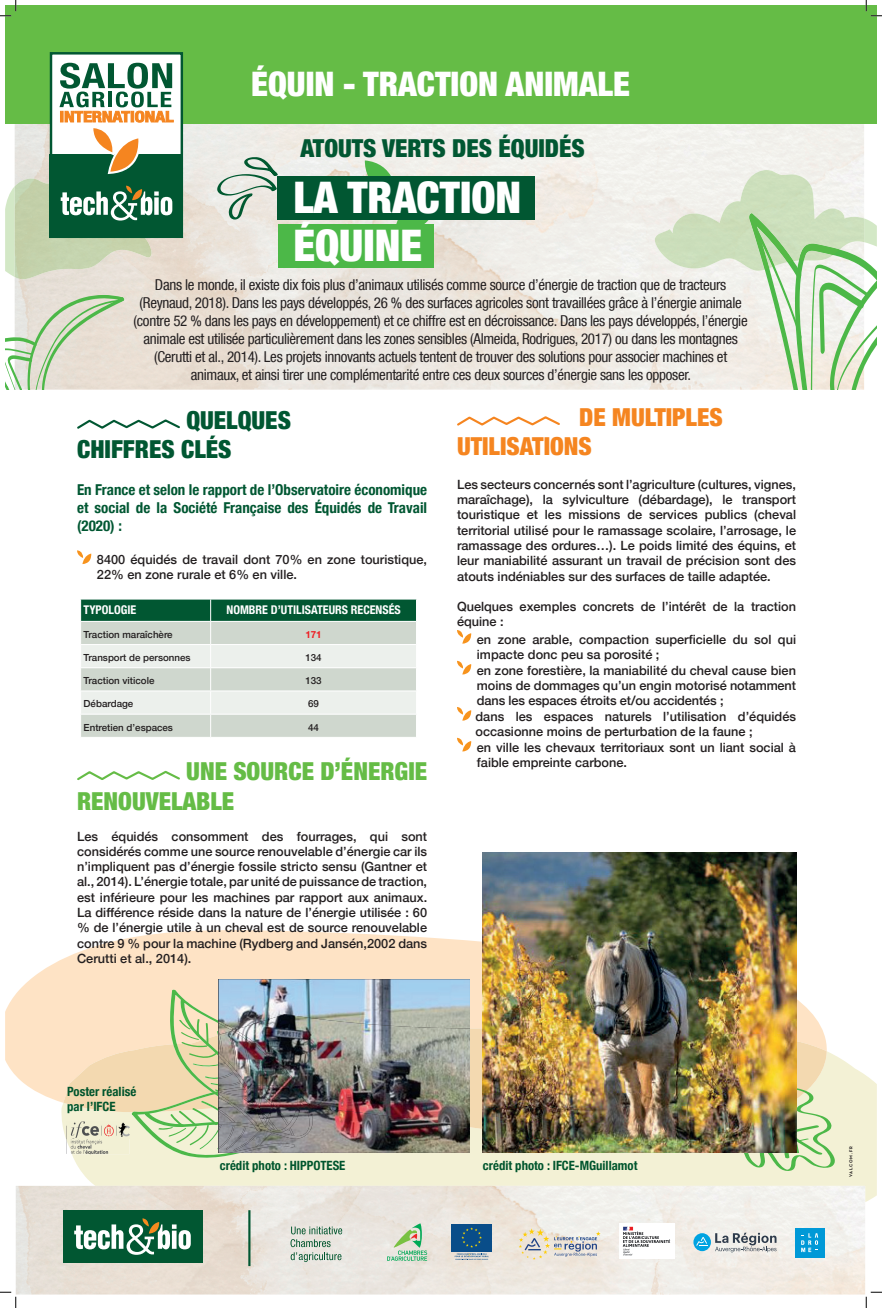
<style>
.page{position:relative;width:882px;height:1308px;background:#fff}
.page>*{position:absolute;margin:0;border:0;box-sizing:border-box;transform-origin:0 0}
.t1{font:900 condensed 43.5px/48.2px "Helvetica Neue";color:#fff}
.t2{font:900 condensed 33.75px "Helvetica Neue";color:#fff}
.t3{font:900 condensed 24.75px/29.7px "Helvetica Neue";color:#015732}
.t4{font:900 condensed 24.75px/29.7px "Helvetica Neue";color:#65bc46}
.t5{font:900 condensed 24.75px/29.7px "Helvetica Neue";color:#f58520}
.t6{font:condensed 15px/18px "Helvetica Neue LT Com";letter-spacing:-.02em;color:#231f20;text-align:center}
.t7{font:700 condensed 15px/18px "Helvetica Neue";color:#015732;text-align:justify}
.t8{font:500 12.75px/15.3px "Helvetica Neue";color:#231f20}
.t9{font:700 condensed 12.75px/15.3px "Helvetica Neue";color:#00552d}
.t10{font:700 condensed 12px "Helvetica Neue";color:#fff}
.t11{font:500 9.75px "Helvetica Neue";color:#231f20}
.t12{font:700 9.75px "Helvetica Neue";color:#ee1d23}
.t13{font:700 4.5px "Neutra Text TF";letter-spacing:.175em;color:#231f20}
</style>
<div class="page">
<div style="left:61px;top:1052px;width:816px;height:149px;background:#f3f1d5"></div>
<svg style="left:5px;top:930px;width:823px;height:172px;fill:#fee3c5"></svg>
<svg style="left:63px;top:1022px;width:764px;height:118px;background:#f6deba"></svg>
<svg style="left:734px;top:1085px;width:101px;height:86px;background:#d0e1b5"></svg>
<img style="left:184px;top:124px;width:680px;height:265px">
<div style="left:5px;top:5px;width:871px;height:119px;background:#65bc46"></div>
<img style="left:16px;top:1185px;width:849px;height:109px">
<svg style="left:77px;top:419px;width:103px;height:10px"></svg>
<svg style="left:77px;top:550px;width:14px;height:14px"></svg>
<svg style="left:77px;top:770px;width:103px;height:11px"></svg>
<svg style="left:291px;top:1226px;width:51px;height:20px"></svg>
<svg style="left:291px;top:1252px;width:50px;height:9px"></svg>
<div style="left:63px;top:1209px;width:139px;height:53px;background:#015732"></div>
<svg style="left:74px;top:1218px;width:117px;height:77px"></svg>
<hr style="left:248px;top:1209px;width:2px;height:56px;background:#015732">
<svg style="left:519px;top:1228px;width:81px;height:31px;background:#d8d4cb"></svg>
<div style="left:451px;top:1223px;width:41px;height:27px;background:#094d89"></div>
<svg style="left:455px;top:1227px;width:34px;height:32px"></svg>
<div style="left:795px;top:1227px;width:29px;height:30px;background:#0099d7"></div>
<svg style="left:801px;top:1233px;width:17px;height:18px"></svg>
<div style="left:278px;top:224px;width:156px;height:44px;background:#4cb848"></div>
<svg style="left:365px;top:160px;width:76px;height:75px"></svg>
<svg style="left:217px;top:157px;width:61px;height:63px;background:#c5d1c5"></svg>
<svg style="left:5px;top:52px;width:179px;height:337px"></svg>
<img style="left:654px;top:170px;width:210px;height:101px">
<svg style="left:749px;top:213px;width:128px;height:176px"></svg>
<img style="left:313px;top:1126px;width:157px;height:26px">
<img style="left:219px;top:979px;width:251px;height:35px">
<img style="left:313px;top:1014px;width:157px;height:112px">
<img style="left:131px;top:989px;width:182px;height:168px">
<img style="left:219px;top:1020px;width:82px;height:112px">
<img style="left:483px;top:852px;width:313px;height:300px">
<svg style="left:457px;top:416px;width:103px;height:10px"></svg>
<svg style="left:457px;top:630px;width:14px;height:13px"></svg>
<svg style="left:457px;top:660px;width:14px;height:14px"></svg>
<svg style="left:457px;top:707px;width:14px;height:13px"></svg>
<svg style="left:457px;top:737px;width:14px;height:14px"></svg>
<img style="left:619px;top:1223px;width:56px;height:35px">
<svg style="left:387px;top:1223px;width:40px;height:37px"></svg>
<div style="left:278px;top:176px;width:257px;height:43px;background:#015732"></div>
<svg style="left:715px;top:1232px;width:61px;height:19px"></svg>
<svg style="left:693px;top:1232px;width:18px;height:18px"></svg>
<svg style="left:696px;top:1236px;width:12px;height:9px"></svg>
<svg style="left:80px;top:599px;width:337px;height:137px;background:#bacdc2"></svg>
<img style="left:66px;top:1121px;width:63px;height:32px">
<svg style="left:0;top:0;width:17px;height:17px"></svg>
<svg style="left:0;top:1291px;width:17px;height:16px"></svg>
<svg style="left:866px;top:0;width:16px;height:17px"></svg>
<svg style="left:866px;top:1291px;width:16px;height:16px"></svg>
<h2 class="t2" style="left:251px;top:56px;width:380px">ÉQUIN - TRACTION ANIMALE</h2>
<h3 class="t3" style="left:300px;top:132px;width:286px">ATOUTS VERTS DES ÉQUIDÉS</h3>
<h1 class="t1" style="left:293px;top:171px;width:229px">LA TRACTION<br>ÉQUINE</h1>
<p class="t6" style="left:134px;top:275px;width:616px">Dans le monde, il existe dix fois plus d’animaux utilisés comme source d’énergie de traction que de tracteurs (Reynaud, 2018). Dans les pays développés, 26 % des surfaces agricoles sont travaillées grâce à l’énergie animale (contre 52 % dans les pays en développement) et ce chiffre est en décroissance. Dans les pays développés, l’énergie animale est utilisée particulièrement dans les zones sensibles (Almeida, Rodrigues, 2017) ou dans les montagnes (Cerutti et al., 2014). Les projets innovants actuels tentent de trouver des solutions pour associer machines et animaux, et ainsi tirer une complémentarité entre ces deux sources d’énergie sans les opposer.</p>
<h3 class="t3" style="left:77px;top:403px;width:215px;text-indent:109px">QUELQUES<br>CHIFFRES CLÉS</h3>
<p class="t7" style="left:77px;top:479px;width:352px">En France et selon le rapport de l’Observatoire économique et social de la Société Française des Équidés de Travail (2020) :</p>
<p class="t8" style="left:97px;top:550px;width:332px">8400 équidés de travail dont 70% en zone touristique,<br>22% en zone rurale et 6% en ville.</p>
<p class="t10" style="left:84px;top:599px;width:54px">TYPOLOGIE</p>
<p class="t10" style="left:226px;top:599px;width:176px">NOMBRE D’UTILISATEURS RECENSÉS</p>
<p class="t11" style="left:84px;top:626px;width:91px">Traction maraîchère</p>
<p class="t12" style="left:305px;top:626px;width:18px">171</p>
<p class="t11" style="left:84px;top:649px;width:108px">Transport de personnes</p>
<p class="t11" style="left:305px;top:649px;width:18px">134</p>
<p class="t11" style="left:84px;top:672px;width:72px">Traction viticole</p>
<p class="t11" style="left:305px;top:672px;width:18px">133</p>
<p class="t11" style="left:84px;top:696px;width:51px">Débardage</p>
<p class="t11" style="left:308px;top:696px;width:12px">69</p>
<p class="t11" style="left:84px;top:719px;width:91px">Entretien d’espaces</p>
<p class="t11" style="left:308px;top:719px;width:12px">44</p>
<h3 class="t4" style="left:77px;top:755px;width:352px;text-indent:109px">UNE SOURCE D’ÉNERGIE<br>RENOUVELABLE</h3>
<p class="t8" style="left:77px;top:827px;width:352px;text-align:justify">Les équidés consomment des fourrages, qui sont considérés comme une source renouvelable d’énergie car ils n’impliquent pas d’énergie fossile stricto sensu (Gantner et al., 2014). L’énergie totale, par unité de puissance de traction, est inférieure pour les machines par rapport aux animaux.<br>La différence réside dans la nature de l’énergie utilisée : 60 % de l’énergie utile à un cheval est de source renouvelable contre 9 % pour la machine (Rydberg and Jansén,2002 dans Cerutti et al., 2014).</p>
<h3 class="t5" style="left:457px;top:400px;width:267px;text-indent:122px">DE MULTIPLES<br>UTILISATIONS</h3>
<p class="t8" style="left:457px;top:475px;width:341px;text-align:justify">Les secteurs concernés sont l’agriculture (cultures, vignes, maraîchage), la sylviculture (débardage), le transport touristique et les missions de services publics (cheval territorial utilisé pour le ramassage scolaire, l’arrosage, le ramassage des ordures…). Le poids limité des équins, et leur maniabilité assurant un travail de précision sont des atouts indéniables sur des surfaces de taille adaptée.</p>
<p class="t8" style="left:457px;top:598px;width:341px">Quelques exemples concrets de l’intérêt de la traction équine :</p>
<p class="t8" style="left:475px;top:630px;width:322px">en zone arable, compaction superficielle du sol qui impacte donc peu sa porosité ;<br>en zone forestière, la maniabilité du cheval cause bien moins de dommages qu’un engin motorisé notamment dans les espaces étroits et/ou accidentés ;<br>dans les espaces naturels l’utilisation d’équidés occasionne moins de perturbation de la faune ;<br>en ville les chevaux territoriaux sont un liant social à faible empreinte carbone.</p>
<p class="t9" style="left:67px;top:1082px;width:71px">Poster réalisé par l’IFCE</p>
<p class="t9" style="left:220px;top:1156px;width:127px">crédit photo : HIPPOTESE</p>
<p class="t9" style="left:483px;top:1156px;width:156px">crédit photo : IFCE-MGuillamot</p>
<p class="t13" style="left:848px;top:1176px;width:32px;rotate:-90deg">VALCOM.FR</p>
</div>
